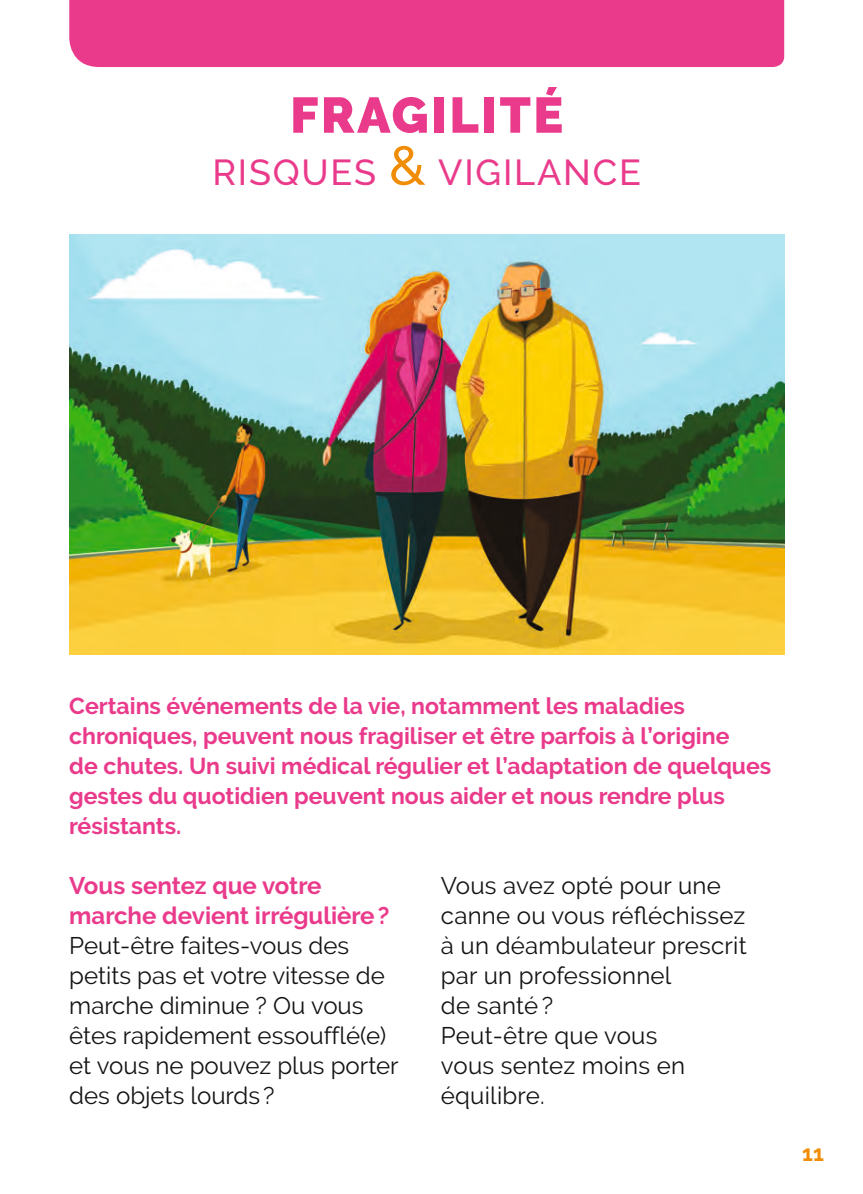
<style>
.page{position:relative;width:863px;height:1194px;background:#fff}
.page>*{position:absolute;margin:0;border:0;box-sizing:border-box;transform-origin:0 0}
.t1{font:900 50px "Raleway";letter-spacing:.05em;color:#ea3a8b}
.t2{font:500 36px "Raleway";letter-spacing:.05em;color:#ea3a8b}
.t3{font:24px/30px "Raleway";color:#131413}
.t4{font:700 24px/30px "Raleway";color:#ea3a8b}
.t5{font:700 23px/30px "Raleway";color:#ea3a8b}
.t6{font:700 22px "Raleway";color:#f08c05}
.s1{font-size:54px;color:#f08c05}
</style>
<div class="page">
<div style="left:69px;top:0;width:715px;height:67px;background:#ea3a8b"></div>
<img style="left:69px;top:234px;width:715px;height:420px">
<h1 class="t1" style="left:290px;top:86px;width:274px">FRAGILITÉ</h1>
<h2 class="t2" style="left:212px;top:151px;width:430px">RISQUES <span class="s1">&amp;</span> VIGILANCE</h2>
<p class="t5" style="left:69px;top:691px;width:703px">Certains événements de la vie, notamment les maladies chroniques, peuvent nous fragiliser et être parfois à l’origine<br>de chutes. Un suivi médical régulier et l’adaptation de quelques gestes du quotidien peuvent nous aider et nous rendre plus résistants.</p>
<p class="t4" style="left:69px;top:871px;width:321px">Vous sentez que votre marche devient irrégulière?</p>
<p class="t3" style="left:69px;top:931px;width:331px">Peut-être faites-vous des petits pas et votre vitesse de marche diminue ? Ou vous êtes rapidement essoufflé(e) et vous ne pouvez plus porter des objets lourds ?</p>
<p class="t3" style="left:441px;top:871px;width:307px">Vous avez opté pour une canne ou vous réfléchissez à un déambulateur prescrit par un professionnel<br>de santé?<br>Peut-être que vous<br>vous sentez moins en équilibre.</p>
<p class="t6" style="left:801px;top:1141px;width:23px">11</p>
</div>
